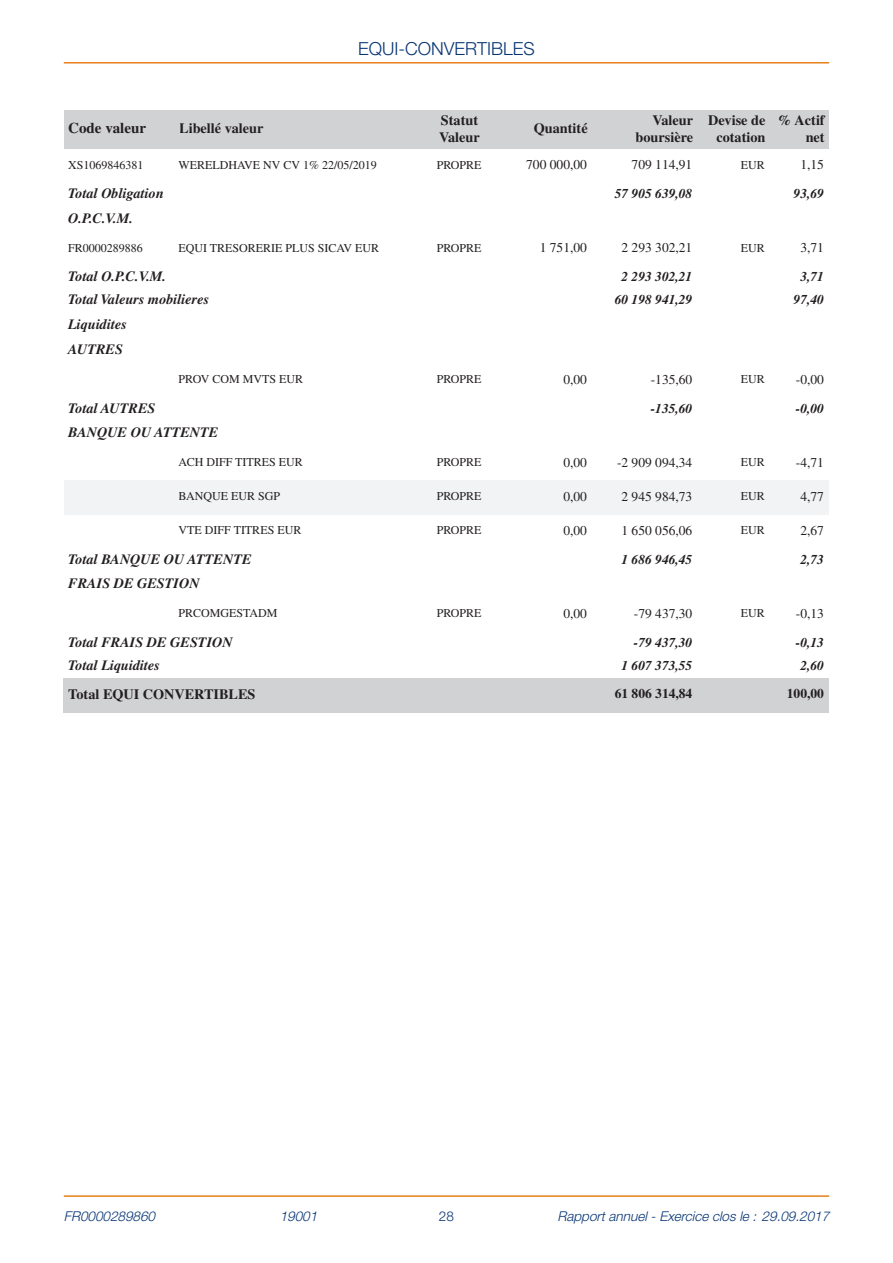
<style>
.page{position:relative;width:893px;height:1263px;background:#fff}
.page>*{position:absolute;margin:0;border:0;box-sizing:border-box;transform-origin:0 0}
.t1{font:300 18px "Helvetica Neue LT";color:#083575}
.t2{font:700 15px "Times";color:#231f20}
.t3{font:italic 700 14.25px/25.5px "Times";color:#231f20}
.t4{font:700 14.25px/17.1px "Times";color:#231f20;text-align:right}
.t5{font:13.5px "Times";color:#231f20}
.t6{font:italic 700 13.5px "Times";color:#231f20}
.t7{font:italic 300 13.5px "Helvetica Neue LT";color:#083575}
.t8{font:700 13.5px "Times";color:#231f20}
.t9{font:300 13.5px "Helvetica Neue LT";color:#083575}
.t10{font:12px "Times";color:#231f20}
</style>
<div class="page">
<hr style="left:64px;top:62px;width:765px;height:2px;background:#e6811b">
<hr style="left:64px;top:1195px;width:765px;height:2px;background:#e6811b">
<div style="left:765px;top:111px;width:64px;height:38px;background:#d1d2d4"></div>
<div style="left:693px;top:111px;width:72px;height:38px;background:#d1d2d4"></div>
<div style="left:588px;top:111px;width:105px;height:38px;background:#d1d2d4"></div>
<div style="left:497px;top:111px;width:91px;height:38px;background:#d1d2d4"></div>
<div style="left:422px;top:111px;width:75px;height:38px;background:#d1d2d4"></div>
<div style="left:179px;top:111px;width:243px;height:38px;background:#d1d2d4"></div>
<div style="left:64px;top:111px;width:115px;height:38px;background:#d1d2d4"></div>
<div style="left:765px;top:480px;width:63px;height:34px;background:#f2f3f4"></div>
<div style="left:692px;top:480px;width:73px;height:34px;background:#f2f3f4"></div>
<div style="left:587px;top:480px;width:105px;height:34px;background:#f2f3f4"></div>
<div style="left:497px;top:480px;width:90px;height:34px;background:#f2f3f4"></div>
<div style="left:422px;top:480px;width:75px;height:34px;background:#f2f3f4"></div>
<div style="left:179px;top:480px;width:243px;height:34px;background:#f2f3f4"></div>
<div style="left:64px;top:480px;width:115px;height:34px;background:#f2f3f4"></div>
<div style="left:692px;top:678px;width:136px;height:34px;background:#d1d2d4"></div>
<div style="left:587px;top:678px;width:105px;height:34px;background:#d1d2d4"></div>
<div style="left:64px;top:678px;width:523px;height:34px;background:#d1d2d4"></div>
<h1 class="t1" style="left:358px;top:38px;width:178px">EQUI-CONVERTIBLES</h1>
<p class="t4" style="left:439px;top:111px;width:42px;text-align:left">Statut<br>Valeur</p>
<p class="t4" style="left:778px;top:111px;width:49px">% Actif net</p>
<p class="t4" style="left:708px;top:111px;width:59px;text-align:center">Devise de cotation</p>
<p class="t4" style="left:636px;top:111px;width:59px">Valeur boursière</p>
<p class="t2" style="left:68px;top:119px;width:79px">Code valeur</p>
<p class="t4" style="left:179px;top:119px;width:86px">Libellé valeur</p>
<p class="t10" style="left:68px;top:158px;width:77px">XS1069846381</p>
<p class="t10" style="left:179px;top:158px;width:200px">WERELDHAVE NV CV 1% 22/05/2019</p>
<p class="t10" style="left:437px;top:158px;width:46px">PROPRE</p>
<p class="t5" style="left:526px;top:157px;width:62px">700 000,00</p>
<p class="t5" style="left:632px;top:157px;width:62px">709 114,91</p>
<p class="t10" style="left:741px;top:158px;width:25px">EUR</p>
<p class="t5" style="left:800px;top:157px;width:25px">1,15</p>
<p class="t3" style="left:68px;top:180px;width:97px">Total Obligation</p>
<p class="t6" style="left:615px;top:185px;width:79px">57 905 639,08</p>
<p class="t6" style="left:794px;top:185px;width:32px">93,69</p>
<p class="t3" style="left:68px;top:205px;width:66px">O.P.C.V.M.</p>
<p class="t10" style="left:68px;top:241px;width:76px">FR0000289886</p>
<p class="t10" style="left:179px;top:241px;width:202px">EQUI TRESORERIE PLUS SICAV EUR</p>
<p class="t10" style="left:437px;top:241px;width:46px">PROPRE</p>
<p class="t5" style="left:540px;top:240px;width:49px">1 751,00</p>
<p class="t5" style="left:621px;top:240px;width:72px">2 293 302,21</p>
<p class="t10" style="left:741px;top:241px;width:25px">EUR</p>
<p class="t5" style="left:800px;top:240px;width:25px">3,71</p>
<p class="t3" style="left:68px;top:263px;width:99px">Total O.P.C.V.M.</p>
<p class="t6" style="left:621px;top:268px;width:72px">2 293 302,21</p>
<p class="t6" style="left:800px;top:268px;width:25px">3,71</p>
<p class="t3" style="left:68px;top:287px;width:142px">Total Valeurs mobilieres</p>
<p class="t6" style="left:615px;top:292px;width:79px">60 198 941,29</p>
<p class="t6" style="left:794px;top:292px;width:32px">97,40</p>
<p class="t3" style="left:68px;top:311px;width:60px">Liquidites<br>AUTRES</p>
<p class="t10" style="left:179px;top:373px;width:126px">PROV COM MVTS EUR</p>
<p class="t10" style="left:437px;top:373px;width:46px">PROPRE</p>
<p class="t5" style="left:563px;top:372px;width:25px">0,00</p>
<p class="t5" style="left:651px;top:372px;width:43px">-135,60</p>
<p class="t10" style="left:741px;top:373px;width:25px">EUR</p>
<p class="t5" style="left:796px;top:372px;width:30px">-0,00</p>
<p class="t3" style="left:68px;top:395px;width:89px">Total AUTRES</p>
<p class="t6" style="left:651px;top:400px;width:43px">-135,60</p>
<p class="t6" style="left:796px;top:400px;width:30px">-0,00</p>
<p class="t3" style="left:68px;top:419px;width:152px">BANQUE OU ATTENTE</p>
<p class="t10" style="left:179px;top:455px;width:126px">ACH DIFF TITRES EUR</p>
<p class="t10" style="left:437px;top:455px;width:46px">PROPRE</p>
<p class="t5" style="left:563px;top:454px;width:25px">0,00</p>
<p class="t5" style="left:617px;top:454px;width:77px">-2 909 094,34</p>
<p class="t10" style="left:741px;top:455px;width:25px">EUR</p>
<p class="t5" style="left:796px;top:454px;width:30px">-4,71</p>
<p class="t10" style="left:179px;top:490px;width:103px">BANQUE EUR SGP</p>
<p class="t10" style="left:437px;top:490px;width:46px">PROPRE</p>
<p class="t5" style="left:563px;top:489px;width:25px">0,00</p>
<p class="t5" style="left:621px;top:489px;width:72px">2 945 984,73</p>
<p class="t10" style="left:741px;top:490px;width:25px">EUR</p>
<p class="t5" style="left:800px;top:489px;width:25px">4,77</p>
<p class="t10" style="left:179px;top:524px;width:124px">VTE DIFF TITRES EUR</p>
<p class="t10" style="left:437px;top:524px;width:46px">PROPRE</p>
<p class="t5" style="left:563px;top:523px;width:25px">0,00</p>
<p class="t5" style="left:621px;top:523px;width:72px">1 650 056,06</p>
<p class="t10" style="left:741px;top:524px;width:25px">EUR</p>
<p class="t5" style="left:800px;top:523px;width:25px">2,67</p>
<p class="t3" style="left:68px;top:546px;width:185px">Total BANQUE OU ATTENTE</p>
<p class="t6" style="left:621px;top:551px;width:72px">1 686 946,45</p>
<p class="t6" style="left:800px;top:551px;width:25px">2,73</p>
<p class="t3" style="left:68px;top:570px;width:133px">FRAIS DE GESTION</p>
<p class="t10" style="left:179px;top:606px;width:100px">PRCOMGESTADM</p>
<p class="t10" style="left:437px;top:606px;width:46px">PROPRE</p>
<p class="t5" style="left:563px;top:605px;width:25px">0,00</p>
<p class="t5" style="left:634px;top:605px;width:60px">-79 437,30</p>
<p class="t10" style="left:741px;top:606px;width:25px">EUR</p>
<p class="t5" style="left:796px;top:605px;width:30px">-0,13</p>
<p class="t3" style="left:68px;top:629px;width:166px">Total FRAIS DE GESTION</p>
<p class="t6" style="left:634px;top:634px;width:60px">-79 437,30</p>
<p class="t6" style="left:796px;top:634px;width:30px">-0,13</p>
<p class="t3" style="left:68px;top:652px;width:93px">Total Liquidites</p>
<p class="t6" style="left:621px;top:657px;width:72px">1 607 373,55</p>
<p class="t6" style="left:800px;top:657px;width:25px">2,60</p>
<p class="t4" style="left:68px;top:685px;width:189px">Total EQUI CONVERTIBLES</p>
<p class="t8" style="left:615px;top:686px;width:79px">61 806 314,84</p>
<p class="t8" style="left:787px;top:686px;width:39px">100,00</p>
<p class="t4" style="left:534px;top:119px;width:55px">Quantité</p>
<p class="t7" style="left:64px;top:1208px;width:96px">FR0000289860</p>
<p class="t7" style="left:280px;top:1208px;width:42px">19001</p>
<p class="t9" style="left:439px;top:1208px;width:17px">28</p>
<p class="t7" style="left:558px;top:1208px;width:277px">Rapport annuel - Exercice clos le : 29.09.2017</p>
</div>
